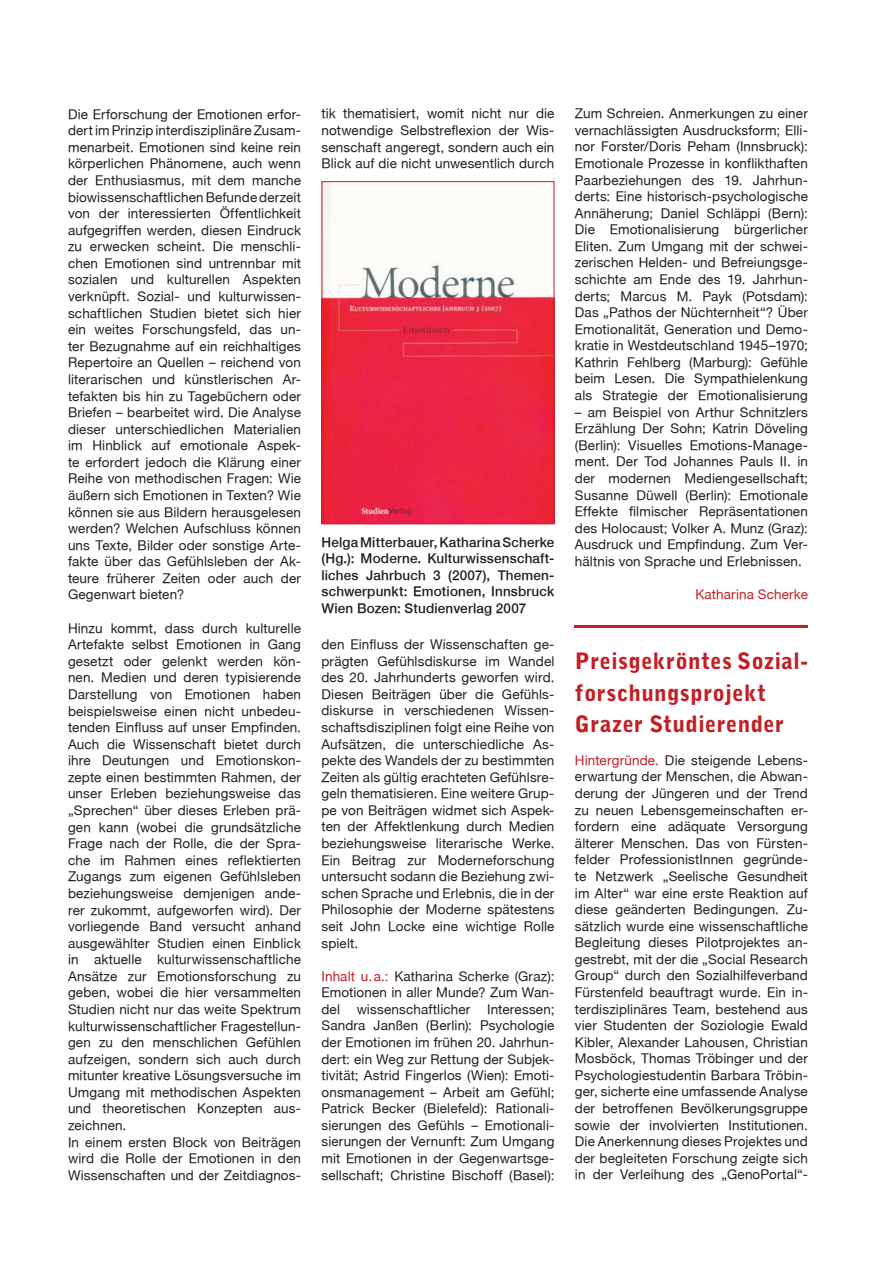
<style>
.page{position:relative;width:893px;height:1263px;background:#fff}
.page>*{position:absolute;margin:0;border:0;box-sizing:border-box;transform-origin:0 0}
.t1{font:900 22.5px/31.5px "Bell Gothic Std";letter-spacing:.015em;color:#c12025}
.t2{font:13.5px/16.6px "Helvetica SOC Roman";letter-spacing:.01em;color:#231f20;text-align:justify}
.t3{font:13.5px/16.5px "Helvetica SOC Medium";letter-spacing:.01em;color:#231f20;text-align:justify}
.t4{font:13.5px "Helvetica SOC Roman";letter-spacing:.01em;color:#c12025}
.s1{color:#c12025}
</style>
<div class="page">
<hr style="left:575px;top:625px;width:233px;height:2px;background:#c12025">
<img style="left:323px;top:183px;width:229px;height:339px">
<div style="left:321px;top:181px;width:233px;height:343px;border:1px solid #c12025"></div>
<p class="t2" style="left:68px;top:105px;width:235px">Die Erforschung der Emotionen erfor&shy;dert im Prinzip interdisziplinäre Zusam&shy;menarbeit. Emotionen sind keine rein körperlichen Phänomene, auch wenn der Enthusiasmus, mit dem manche biowissenschaftlichen Befunde derzeit von der interessierten Öffentlichkeit aufgegriffen werden, diesen Eindruck zu erwecken scheint. Die menschli&shy;chen Emotionen sind untrennbar mit sozialen und kulturellen Aspekten verknüpft. Sozial- und kulturwissen&shy;schaftlichen Studien bietet sich hier ein weites Forschungsfeld, das un&shy;ter Bezugnahme auf ein reichhaltiges Repertoire an Quellen – reichend von literarischen und künstlerischen Ar&shy;tefakten bis hin zu Tagebüchern oder Briefen – bearbeitet wird. Die Analyse dieser unterschiedlichen Materialien im Hinblick auf emotionale Aspek&shy;te erfordert jedoch die Klärung einer Reihe von methodischen Fragen: Wie äußern sich Emotionen in Texten? Wie können sie aus Bildern herausgelesen werden? Welchen Aufschluss können uns Texte, Bilder oder sonstige Arte&shy;fakte über das Gefühlsleben der Ak&shy;teure früherer Zeiten oder auch der Gegenwart bieten?</p>
<p class="t2" style="left:68px;top:619px;width:235px;text-align:left">Hinzu kommt, dass durch kulturelle Artefakte selbst Emotionen in Gang gesetzt oder gelenkt werden kön&shy;nen. Medien und deren typisierende Darstellung von Emotionen haben beispielsweise einen nicht unbedeu&shy;tenden Einfluss auf unser Empfinden.<br>Auch die Wissenschaft bietet durch ihre Deutungen und Emotionskon&shy;zepte einen bestimmten Rahmen, der unser Erleben beziehungsweise das „Sprechen“ über dieses Erleben prä&shy;gen kann (wobei die grundsätzliche Frage nach der Rolle, die der Spra&shy;che im Rahmen eines reflektierten Zugangs zum eigenen Gefühlsleben beziehungsweise demjenigen ande&shy;rer zukommt, aufgeworfen wird). Der vorliegende Band versucht anhand ausgewählter Studien einen Einblick in aktuelle kulturwissenschaftliche Ansätze zur Emotionsforschung zu geben, wobei die hier versammelten Studien nicht nur das weite Spektrum kulturwissenschaftlicher Fragestellun&shy;gen zu den menschlichen Gefühlen aufzeigen, sondern sich auch durch mitunter kreative Lösungsversuche im Umgang mit methodischen Aspekten und theoretischen Konzepten aus&shy;zeichnen.<br>In einem ersten Block von Beiträgen wird die Rolle der Emotionen in den Wissenschaften und der Zeitdiagnos-</p>
<p class="t2" style="left:321px;top:105px;width:235px">tik thematisiert, womit nicht nur die notwendige Selbstreflexion der Wis&shy;senschaft angeregt, sondern auch ein Blick auf die nicht unwesentlich durch</p>
<p class="t3" style="left:321px;top:534px;width:235px">Helga Mitterbauer, Katharina Scherke (Hg.): Moderne. Kulturwissenschaft&shy;liches Jahrbuch 3 (2007), Themen&shy;schwerpunkt: Emotionen, Innsbruck Wien Bozen: Studienverlag 2007</p>
<p class="t2" style="left:321px;top:636px;width:235px">den Einfluss der Wissenschaften ge&shy;prägten Gefühlsdiskurse im Wandel des 20. Jahrhunderts geworfen wird.<br>Diesen Beiträgen über die Gefühls&shy;diskurse in verschiedenen Wissen&shy;schaftsdisziplinen folgt eine Reihe von Aufsätzen, die unterschiedliche As&shy;pekte des Wandels der zu bestimmten Zeiten als gültig erachteten Gefühlsre&shy;geln thematisieren. Eine weitere Grup&shy;pe von Beiträgen widmet sich Aspek&shy;ten der Affektlenkung durch Medien beziehungsweise literarische Werke.<br>Ein Beitrag zur Moderneforschung untersucht sodann die Beziehung zwi&shy;schen Sprache und Erlebnis, die in der Philosophie der Moderne spätestens seit John Locke eine wichtige Rolle spielt.</p>
<p class="t2" style="left:321px;top:967px;width:235px"><span class="s1">Inhalt u.a.:</span> Katharina Scherke (Graz):<br>Emotionen in aller Munde? Zum Wan&shy;del wissenschaftlicher Interessen; Sandra Janßen (Berlin): Psychologie der Emotionen im frühen 20. Jahrhun&shy;dert: ein Weg zur Rettung der Subjek&shy;tivität; Astrid Fingerlos (Wien): Emoti&shy;onsmanagement – Arbeit am Gefühl; Patrick Becker (Bielefeld): Rationali&shy;sierungen des Gefühls – Emotionali&shy;sierungen der Vernunft: Zum Umgang mit Emotionen in der Gegenwartsge&shy;sellschaft; Christine Bischoff (Basel):</p>
<p class="t2" style="left:575px;top:105px;width:235px">Zum Schreien. Anmerkungen zu einer vernachlässigten Ausdrucksform; Elli&shy;nor Forster/Doris Peham (Innsbruck):<br>Emotionale Prozesse in konflikthaften Paarbeziehungen des 19. Jahrhun&shy;derts: Eine historisch-psychologische Annäherung; Daniel Schläppi (Bern):<br>Die Emotionalisierung bürgerlicher Eliten. Zum Umgang mit der schwei&shy;zerischen Helden- und Befreiungsge&shy;schichte am Ende des 19. Jahrhun&shy;derts; Marcus M. Payk (Potsdam):<br>Das „Pathos der Nüchternheit“? Über Emotionalität, Generation und Demo&shy;kratie in Westdeutschland 1945–1970; Kathrin Fehlberg (Marburg): Gefühle beim Lesen. Die Sympathielenkung als Strategie der Emotionalisierung</p>
<p class="t2" style="left:575px;top:403px;width:235px">– am Beispiel von Arthur Schnitzlers Erzählung Der Sohn; Katrin Döveling (Berlin): Visuelles Emotions-Manage&shy;ment. Der Tod Johannes Pauls II. in der modernen Mediengesellschaft; Susanne Düwell (Berlin): Emotionale Effekte filmischer Repräsentationen des Holocaust; Volker A. Munz (Graz):<br>Ausdruck und Empfindung. Zum Ver&shy;hältnis von Sprache und Erlebnissen.</p>
<p class="t4" style="left:695px;top:586px;width:114px">Katharina Scherke</p>
<h1 class="t1" style="left:575px;top:646px;width:234px">Preisgekröntes Sozial&shy;forschungsprojekt<br>Grazer Studierender</h1>
<p class="t2" style="left:575px;top:751px;width:235px"><span class="s1">Hintergründe.</span> Die steigende Lebens&shy;erwartung der Menschen, die Abwan&shy;derung der Jüngeren und der Trend zu neuen Lebensgemeinschaften er&shy;fordern eine adäquate Versorgung älterer Menschen. Das von Fürsten&shy;felder ProfessionistInnen gegründe&shy;te Netzwerk „Seelische Gesundheit im Alter“ war eine erste Reaktion auf diese geänderten Bedingungen. Zu&shy;sätzlich wurde eine wissenschaftliche Begleitung dieses Pilotprojektes an&shy;gestrebt, mit der die „Social Research Group“ durch den Sozialhilfeverband Fürstenfeld beauftragt wurde. Ein in&shy;terdisziplinäres Team, bestehend aus vier Studenten der Soziologie Ewald Kibler, Alexander Lahousen, Christian Mosböck, Thomas Tröbinger und der Psychologiestudentin Barbara Tröbin&shy;ger, sicherte eine umfassende Analyse der betroffenen Bevölkerungsgruppe sowie der involvierten Institutionen.<br>Die Anerkennung dieses Projektes und der begleiteten Forschung zeigte sich in der Verleihung des „GenoPortal“-</p>
</div>
